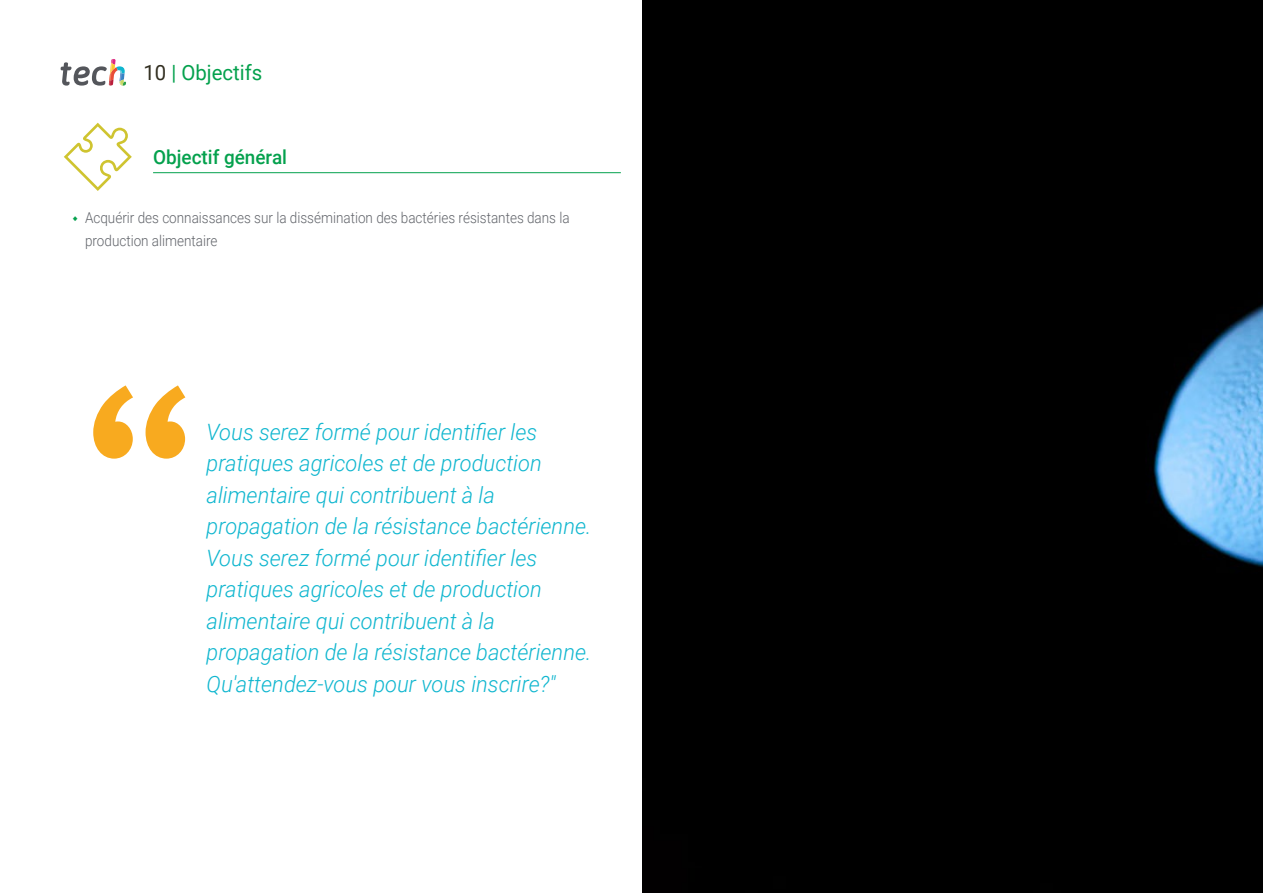
<style>
.page{position:relative;width:1263px;height:893px;background:#fff}
.page>*{position:absolute;margin:0;border:0;box-sizing:border-box;transform-origin:0 0}
.t1{font:italic 300 22.5px/31.5px "Roboto";color:#0fb6cf}
.t2{font:21px "Roboto";color:#04a14d}
.t3{font:500 19.5px "Roboto";color:#04a14d}
.t4{font:300 15px/22.5px "Roboto";color:#61646a;scale:.9 1}
.s1{color:#312e20}
</style>
<div class="page">
<hr style="left:153px;top:172px;width:468px;height:1px;background:#04a14d">
<svg style="left:64px;top:123px;width:68px;height:68px"></svg>
<div style="left:642px;top:0;width:621px;height:893px;background:#000"></div>
<svg style="left:93px;top:385px;width:92px;height:74px"></svg>
<svg style="left:61px;top:59px;width:65px;height:27px"></svg>
<p class="t2" style="left:144px;top:57px;width:120px"><span class="s1">10</span> | Objectifs</p>
<p class="t3" style="left:153px;top:144px;width:135px">Objectif général</p>
<p class="t4" style="left:85px;top:206px;width:540px">Acquérir des connaissances sur la dissémination des bactéries résistantes dans la production alimentaire</p>
<p class="t1" style="left:207px;top:415px;width:386px">Vous serez formé pour identifier les pratiques agricoles et de production alimentaire qui contribuent à la propagation de la résistance bactérienne.<br>Vous serez formé pour identifier les pratiques agricoles et de production alimentaire qui contribuent à la propagation de la résistance bactérienne.<br>Qu'attendez-vous pour vous inscrire?"</p>
</div>
